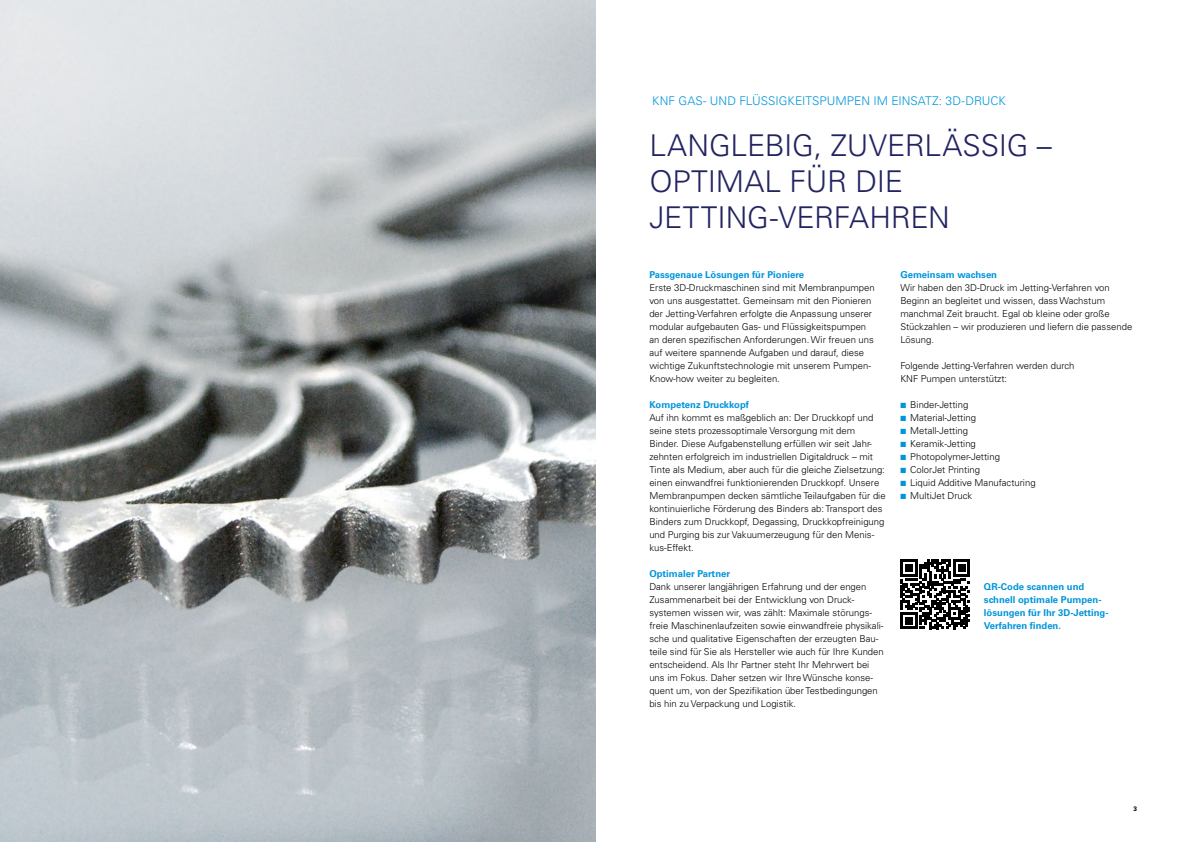
<style>
.page{position:relative;width:1191px;height:842px;background:#fff}
.page>*{position:absolute;margin:0;border:0;box-sizing:border-box;transform-origin:0 0}
.t1{font:300 30px/36px "Univers LT Pro 45";letter-spacing:-.01em;color:#222461}
.t2{font:300 12px "Univers LT Pro 45";color:#0095db}
.t3{font:300 9.5px/13px "Univers LT Pro 45";color:#000}
.t4{font:700 9.5px/13px "Univers LT Pro 65";color:#0095db}
.t5{font:700 6.5px "Univers LT Pro 65";color:#000}
.s1{color:#0095db}
</style>
<div class="page">
<img style="left:0;top:0;width:595px;height:842px">
<svg style="left:900px;top:559px;width:70px;height:70px"></svg>
<p class="t2" style="left:652px;top:93px;width:355px">KNF GAS- UND FLÜSSIGKEITSPUMPEN IM EINSATZ: 3D-DRUCK</p>
<h1 class="t1" style="left:649px;top:127px;width:404px">LANGLEBIG, ZUVERLÄSSIG –<br>OPTIMAL FÜR DIE<br>JETTING-VERFAHREN</h1>
<p class="t4" style="left:649px;top:268px;width:156px">Passgenaue Lösungen für Pioniere</p>
<p class="t3" style="left:649px;top:281px;width:227px">Erste 3D-Druckmaschinen sind mit Membranpumpen von uns ausgestattet. Gemeinsam mit den Pionieren der Jetting-Verfahren erfolgte die Anpassung unserer modular aufgebauten Gas- und Flüssigkeitspumpen an deren spezifischen Anforderungen. Wir freuen uns auf weitere spannende Aufgaben und darauf, diese wichtige Zukunftstechnologie mit unserem Pumpen-Know-how weiter zu begleiten.</p>
<p class="t4" style="left:649px;top:398px;width:101px">Kompetenz Druckkopf</p>
<p class="t3" style="left:649px;top:411px;width:238px">Auf ihn kommt es maßgeblich an: Der Druckkopf und seine stets prozessoptimale Versorgung mit dem Binder. Diese Aufgabenstellung erfüllen wir seit Jahr&shy;zehnten erfolgreich im industriellen Digitaldruck – mit Tinte als Medium, aber auch für die gleiche Zielsetzung: einen einwandfrei funktionierenden Druckkopf. Unsere Membranpumpen decken sämtliche Teilaufgaben für die kontinuierliche Förderung des Binders ab: Transport des Binders zum Druckkopf, Degassing, Druckkopfreinigung und Purging bis zur Vakuumerzeugung für den Menis&shy;kus-Effekt.</p>
<p class="t4" style="left:649px;top:567px;width:82px">Optimaler Partner</p>
<p class="t3" style="left:649px;top:580px;width:236px">Dank unserer langjährigen Erfahrung und der engen Zusammenarbeit bei der Entwicklung von Druck&shy;systemen wissen wir, was zählt: Maximale störungs&shy;freie Maschinenlaufzeiten sowie einwandfreie physikali&shy;sche und qualitative Eigenschaften der erzeugten Bau&shy;teile sind für Sie als Hersteller wie auch für Ihre Kunden entscheidend. Als Ihr Partner steht Ihr Mehrwert bei uns im Fokus. Daher setzen wir Ihre Wünsche konse&shy;quent um, von der Spezifikation über Testbedingungen bis hin zu Verpackung und Logistik.</p>
<p class="t4" style="left:900px;top:268px;width:98px">Gemeinsam wachsen</p>
<p class="t3" style="left:900px;top:281px;width:233px">Wir haben den 3D-Druck im Jetting-Verfahren von Beginn an begleitet und wissen, dass Wachstum manchmal Zeit braucht. Egal ob kleine oder große Stückzahlen – wir produzieren und liefern die passende Lösung.</p>
<p class="t3" style="left:900px;top:359px;width:176px">Folgende Jetting-Verfahren werden durch<br>KNF Pumpen unterstützt:</p>
<p class="t3" style="left:900px;top:398px;width:69px"><span class="s1">■</span> Binder-Jetting</p>
<p class="t3" style="left:900px;top:411px;width:77px"><span class="s1">■</span> Material-Jetting</p>
<p class="t3" style="left:900px;top:424px;width:69px"><span class="s1">■</span> Metall-Jetting</p>
<p class="t3" style="left:900px;top:437px;width:77px"><span class="s1">■</span> Keramik-Jetting</p>
<p class="t3" style="left:900px;top:450px;width:101px"><span class="s1">■</span> Photopolymer-Jetting</p>
<p class="t3" style="left:900px;top:463px;width:81px"><span class="s1">■</span> ColorJet Printing</p>
<p class="t3" style="left:900px;top:476px;width:137px"><span class="s1">■</span> Liquid Additive Manufacturing</p>
<p class="t3" style="left:900px;top:489px;width:73px"><span class="s1">■</span> MultiJet Druck</p>
<p class="t4" style="left:984px;top:580px;width:126px">QR-Code scannen und schnell optimale Pumpen&shy;lösungen für Ihr 3D-Jetting-<br>Verfahren finden.</p>
<p class="t5" style="left:1133px;top:804px;width:5px">3</p>
</div>
